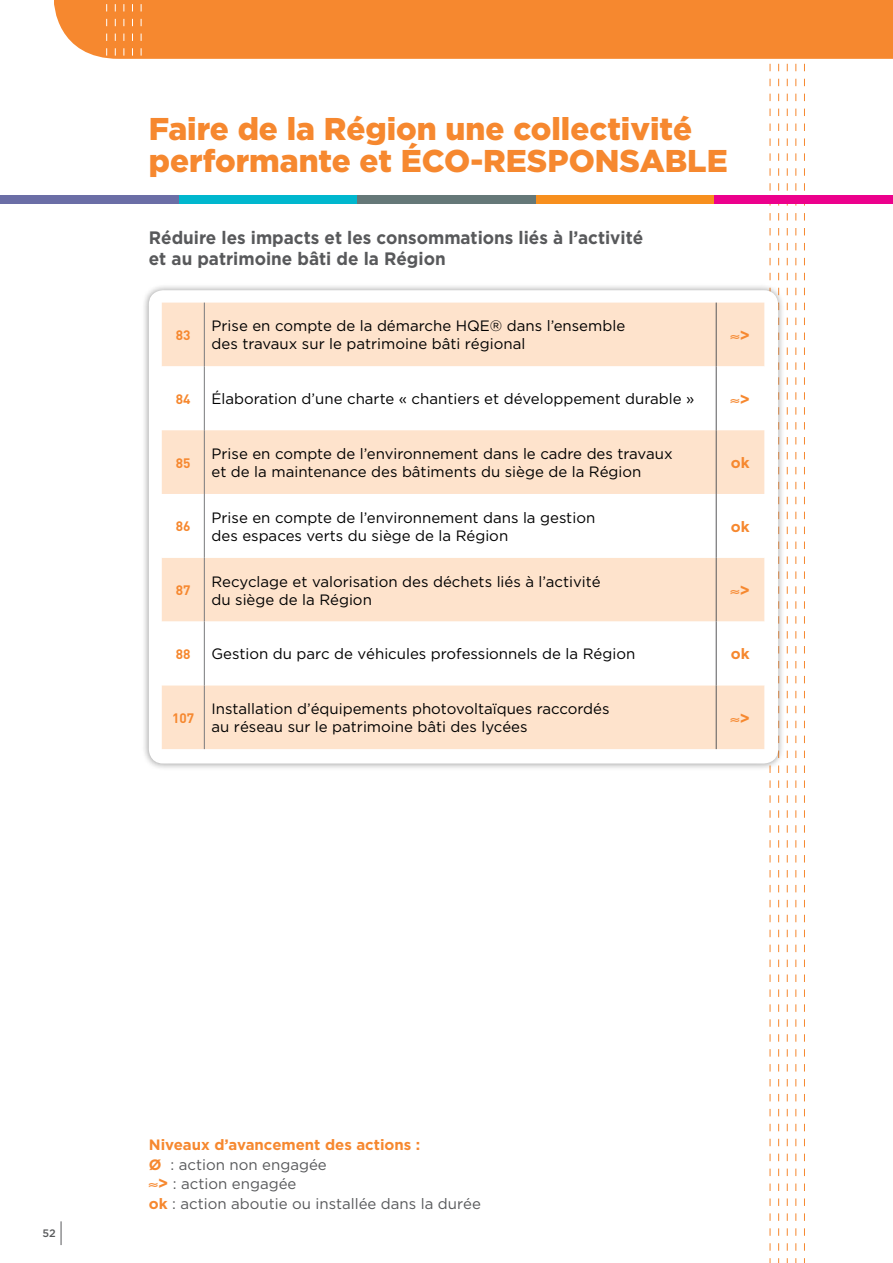
<style>
.page{position:relative;width:893px;height:1263px;background:#fff}
.page>*{position:absolute;margin:0;border:0;box-sizing:border-box;transform-origin:0 0}
.t1{font:900 31.5px/31.5px "Gotham";color:#f6882f}
.t2{font:700 18px/21px "Gotham";color:#58595b;scale:.95 1}
.t3{font:700 16.5px "Gotham";color:#f6882f}
.t4{font:15px/18px "Gotham";color:#000}
.t5{font:15px/19.5px "Gotham";color:#58595b}
.t6{font:700 15px "Gotham";color:#f6882f}
.t7{font:700 13.5px "DIN";color:#f6882f}
.t8{font:500 10.8px "Gotham";color:#58595b}
.s1{font-weight:700;color:#f6882f}
.s2{color:#f6882f}
.s3{font-weight:700;font-size:16.5px;color:#f6882f}
</style>
<div class="page">
<svg style="left:61px;top:1221px;width:1px;height:24px"></svg>
<svg style="left:804px;top:64px;width:1px;height:1199px"></svg>
<svg style="left:795px;top:64px;width:1px;height:1199px"></svg>
<svg style="left:787px;top:64px;width:1px;height:1199px"></svg>
<svg style="left:778px;top:64px;width:1px;height:1199px"></svg>
<svg style="left:770px;top:64px;width:1px;height:1199px"></svg>
<div style="left:141px;top:283px;width:644px;height:487px;background:#000;opacity:.4"></div>
<div style="left:149px;top:290px;width:629px;height:473px;background:#fff;border-radius:14px"></div>
<div style="left:162px;top:303px;width:602px;height:446px;background:#fee3cc"></div>
<svg style="left:162px;top:366px;width:602px;height:319px"></svg>
<hr style="left:716px;top:303px;width:1px;height:63px;background:#58595b">
<hr style="left:716px;top:366px;width:1px;height:64px;background:#58595b">
<hr style="left:716px;top:430px;width:1px;height:64px;background:#58595b">
<hr style="left:716px;top:494px;width:1px;height:64px;background:#58595b">
<hr style="left:716px;top:558px;width:1px;height:63px;background:#58595b">
<hr style="left:716px;top:621px;width:1px;height:64px;background:#58595b">
<hr style="left:716px;top:685px;width:1px;height:64px;background:#58595b">
<hr style="left:204px;top:303px;width:1px;height:63px;background:#797a7d">
<hr style="left:204px;top:366px;width:1px;height:64px;background:#797a7d">
<hr style="left:204px;top:430px;width:1px;height:64px;background:#797a7d">
<hr style="left:204px;top:494px;width:1px;height:64px;background:#797a7d">
<hr style="left:204px;top:558px;width:1px;height:63px;background:#797a7d">
<hr style="left:204px;top:621px;width:1px;height:64px;background:#797a7d">
<hr style="left:204px;top:685px;width:1px;height:64px;background:#797a7d">
<div style="left:179px;top:196px;width:178px;height:8px;background:#00b7ce"></div>
<div style="left:357px;top:196px;width:179px;height:8px;background:#657878"></div>
<div style="left:536px;top:196px;width:178px;height:8px;background:#f78f1e"></div>
<div style="left:0;top:196px;width:179px;height:8px;background:#6b6ea6"></div>
<div style="left:714px;top:196px;width:179px;height:8px;background:#ec008c"></div>
<div style="left:54px;top:0;width:839px;height:59px;background:#f6882f"></div>
<svg style="left:141px;top:0;width:1px;height:59px"></svg>
<svg style="left:132px;top:0;width:1px;height:59px"></svg>
<svg style="left:124px;top:0;width:1px;height:59px"></svg>
<svg style="left:115px;top:0;width:1px;height:59px"></svg>
<svg style="left:106px;top:0;width:1px;height:59px"></svg>
<h1 class="t1" style="left:149px;top:113px;width:545px">Faire de la Région une collectivité performante et éCO-RESPO</h1>
<h1 class="t1" style="left:595px;top:144px;width:134px">NSABLE</h1>
<p class="t2" style="left:149px;top:227px;width:522px">Réduire les impacts et les consommations liés à l’activité et au patrimoine bâti de la Région</p>
<p class="t7" style="left:176px;top:326px;width:16px">83</p>
<p class="t4" style="left:212px;top:317px;width:415px">Prise en compte de la démarche HQE® dans l’ensemble des travaux sur le patrimoine bâti régional</p>
<p class="t3" style="left:730px;top:326px;width:21px">≈&gt;</p>
<p class="t7" style="left:176px;top:390px;width:16px">84</p>
<p class="t4" style="left:212px;top:390px;width:484px">élaboration d’une charte « chantiers et développement durable »</p>
<p class="t3" style="left:730px;top:389px;width:21px">≈&gt;</p>
<p class="t7" style="left:176px;top:454px;width:16px">85</p>
<p class="t4" style="left:212px;top:445px;width:463px">Prise en compte de l’environnement dans le cadre des travaux et de la maintenance des bâtiments du siège de la Région</p>
<p class="t6" style="left:731px;top:454px;width:20px">ok</p>
<p class="t7" style="left:176px;top:518px;width:16px">86</p>
<p class="t4" style="left:212px;top:508px;width:385px">Prise en compte de l’environnement dans la gestion des espaces verts du siège de la Région</p>
<p class="t6" style="left:731px;top:518px;width:20px">ok</p>
<p class="t7" style="left:176px;top:581px;width:16px">87</p>
<p class="t4" style="left:212px;top:572px;width:391px">Recyclage et valorisation des déchets liés à l’activité du siège de la Région</p>
<p class="t3" style="left:730px;top:581px;width:21px">≈&gt;</p>
<p class="t7" style="left:176px;top:645px;width:16px">88</p>
<p class="t4" style="left:212px;top:645px;width:425px">Gestion du parc de véhicules professionnels de la Région</p>
<p class="t6" style="left:731px;top:645px;width:20px">ok</p>
<p class="t7" style="left:172px;top:709px;width:24px">107</p>
<p class="t4" style="left:212px;top:700px;width:400px">Installation d’équipements photovoltaïques raccordés au réseau sur le patrimoine bâti des lycées</p>
<p class="t3" style="left:730px;top:708px;width:21px">≈&gt;</p>
<p class="t8" style="left:43px;top:1226px;width:15px">52</p>
<p class="t5" style="left:149px;top:1135px;width:334px"><span class="s1">Niveaux d’avancement des actions :<br>Ø</span> : action non engagée<br><span class="s2">≈</span><span class="s3">&gt;</span> : action engagée<br><span class="s1">ok</span> : action aboutie ou installée dans la durée</p>
</div>
